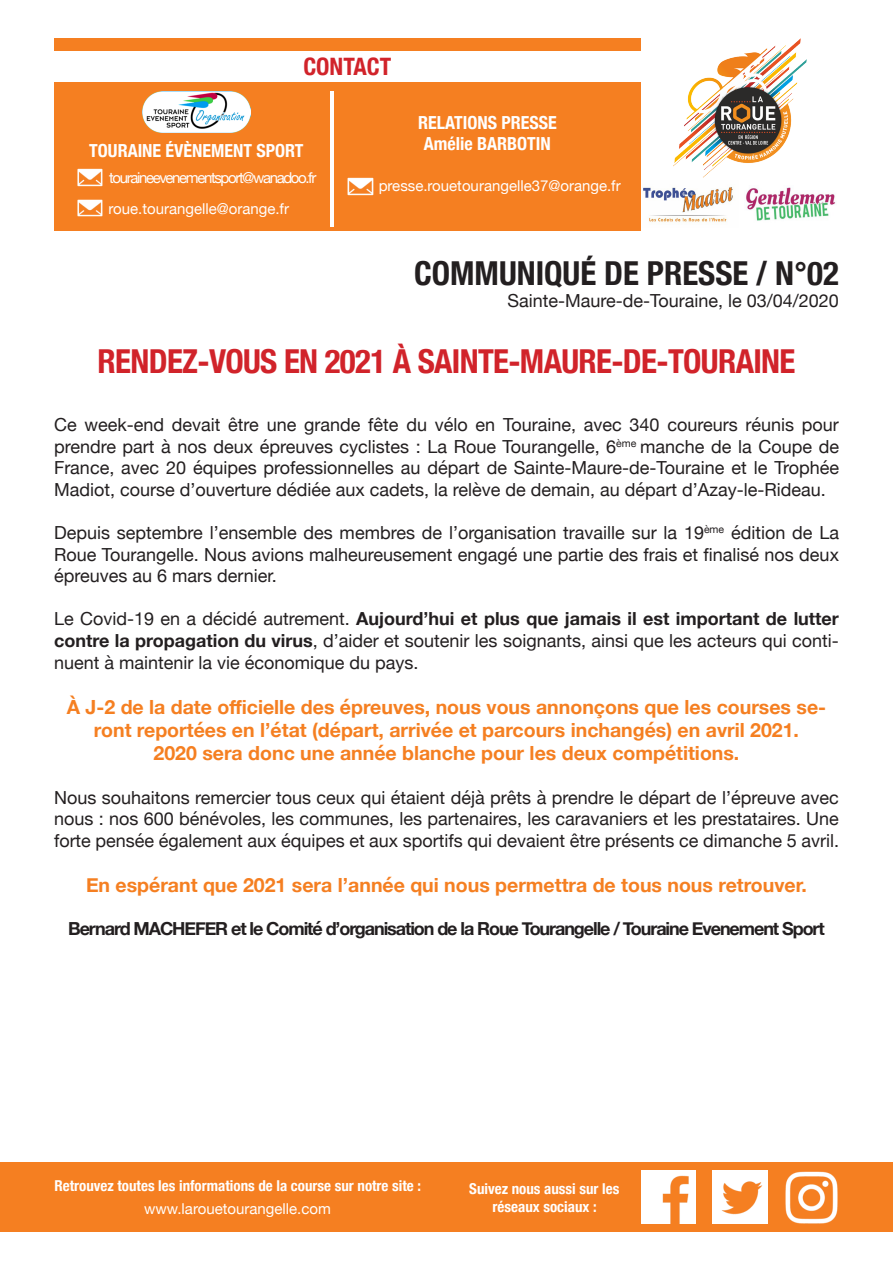
<style>
.page{position:relative;width:893px;height:1263px;background:#fff}
.page>*{position:absolute;margin:0;border:0;box-sizing:border-box;transform-origin:0 0}
.t1{font:700 condensed 33px "Helvetica Neue";letter-spacing:-.02em;color:#d1232a}
.t2{font:700 condensed 33px "Helvetica Neue";color:#231f20}
.t3{font:700 condensed 24px "Helvetica Neue";color:#d1232a}
.t4{font:700 19.5px/23.4px "Helvetica Neue";color:#f57f21;text-align:center}
.t5{font:18px/21.6px "Helvetica Neue";color:#231f20;text-align:justify}
.t6{font:700 18px "Helvetica Neue";letter-spacing:-.06em;color:#231f20}
.t7{font:700 condensed 18px "Helvetica Neue";color:#fff}
.t8{font:700 condensed 15px "Helvetica Neue";color:#fff}
.t9{font:15px "Helvetica Neue";color:#fff}
.t10{font:15px "Helvetica Neue";letter-spacing:-.09em;color:#fff}
.s1{font-weight:700}
</style>
<div class="page">
<div style="left:0;top:1162px;width:893px;height:70px;background:#f57f21"></div>
<img style="left:713px;top:1171px;width:54px;height:52px">
<img style="left:641px;top:1171px;width:55px;height:52px">
<img style="left:785px;top:1171px;width:53px;height:52px">
<div style="left:54px;top:38px;width:587px;height:193px;background:#f57f21"></div>
<img style="left:673px;top:38px;width:133px;height:140px">
<div style="left:38px;top:51px;width:603px;height:31px;background:#fff"></div>
<img style="left:77px;top:168px;width:26px;height:19px">
<img style="left:347px;top:177px;width:27px;height:19px">
<hr style="left:330px;top:91px;width:4px;height:135px;background:#fff">
<img style="left:143px;top:91px;width:107px;height:41px">
<img style="left:77px;top:199px;width:26px;height:18px">
<img style="left:643px;top:187px;width:90px;height:35px">
<img style="left:746px;top:187px;width:90px;height:34px">
<p class="t3" style="left:303px;top:46px;width:89px">CONTACT</p>
<p class="t3" style="left:314px;top:47px;width:89px">CONTACT</p>
<p class="t7" style="left:89px;top:135px;width:216px">TOURAINE ÉVÈNEMENT SPORT</p>
<p class="t10" style="left:109px;top:167px;width:209px">touraineevenementsport@wanadoo.fr</p>
<p class="t9" style="left:108px;top:198px;width:182px">roue.tourangelle@orange.fr</p>
<p class="t10" style="left:109px;top:193px;width:209px">touraineevenementsport@wanadoo.fr</p>
<p class="t7" style="left:418px;top:107px;width:140px">RELATIONS PRESSE</p>
<p class="t7" style="left:424px;top:129px;width:128px">Amélie BARBOTIN</p>
<p class="t9" style="left:379px;top:175px;width:244px">presse.rouetourangelle37@orange.fr</p>
<p class="t2" style="left:414px;top:246px;width:426px">COMMUNIQUÉ DE PRESSE / N°02</p>
<p class="t5" style="left:507px;top:291px;width:333px">Sainte-Maure-de-Touraine, le 03/04/2020</p>
<p class="t1" style="left:98px;top:334px;width:699px">RENDEZ-VOUS EN 2021 À SAINTE-MAURE-DE-TOURAINE</p>
<p class="t5" style="left:54px;top:415px;width:786px">Ce week-end devait être une grande fête du vélo en Touraine, avec 340 coureurs réunis pour prendre part à nos deux épreuves cyclistes : La Roue Tourangelle, 6<sup>ème</sup> manche de la Coupe de France, avec 20 équipes professionnelles au départ de Sainte-Maure-de-Touraine et le Trophée Madiot, course d’ouverture dédiée aux cadets, la relève de demain, au départ d’Azay-le-Rideau.</p>
<p class="t5" style="left:54px;top:523px;width:786px">Depuis septembre l’ensemble des membres de l’organisation travaille sur la 19<sup>ème</sup> édition de La Roue Tourangelle. Nous avions malheureusement engagé une partie des frais et finalisé nos deux épreuves au 6 mars dernier.</p>
<p class="t5" style="left:54px;top:609px;width:786px">Le Covid-19 en a décidé autrement. <span class="s1">Aujourd’hui et plus que jamais il est important de lutter contre la propagation du virus</span>, d’aider et soutenir les soignants, ainsi que les acteurs qui conti&shy;nuent à maintenir la vie économique du pays.</p>
<p class="t4" style="left:67px;top:695px;width:761px">À J-2 de la date officielle des épreuves, nous vous annonçons que les courses se&shy;ront reportées en l’état (départ, arrivée et parcours inchangés) en avril 2021.</p>
<p class="t4" style="left:154px;top:742px;width:587px">2020 sera donc une année blanche pour les deux compétitions.</p>
<p class="t5" style="left:54px;top:787px;width:786px">Nous souhaitons remercier tous ceux qui étaient déjà prêts à prendre le départ de l’épreuve avec nous : nos 600 bénévoles, les communes, les partenaires, les caravaniers et les prestataires. Une forte pensée également aux équipes et aux sportifs qui devaient être présents ce dimanche 5 avril.</p>
<p class="t4" style="left:86px;top:874px;width:722px">En espérant que 2021 sera l’année qui nous permettra de tous nous retrouver.</p>
<p class="t6" style="left:68px;top:914px;width:758px">Bernard MACHEFER et le Comité d’organisation de la Roue Tourangelle / Touraine Evenement Sport</p>
<p class="t8" style="left:54px;top:1173px;width:368px">Retrouvez toutes les informations de la course sur notre site :</p>
<p class="t9" style="left:144px;top:1198px;width:188px">www.larouetourangelle.com</p>
<p class="t8" style="left:469px;top:1176px;width:152px">Suivez nous aussi sur les</p>
<p class="t8" style="left:493px;top:1194px;width:106px">réseaux sociaux :</p>
</div>
